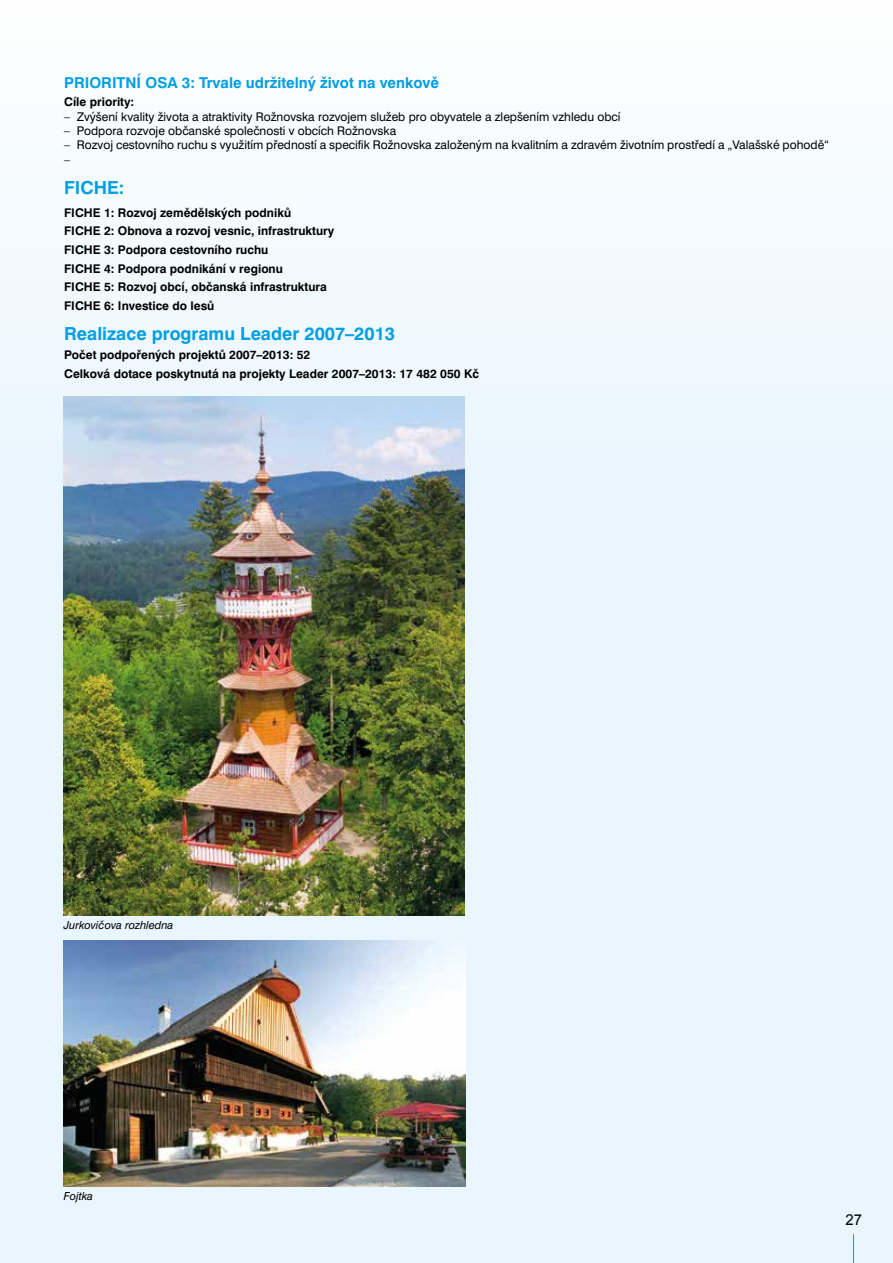
<style>
.page{position:relative;width:893px;height:1263px;background:#e9f6fe}
.page>*{position:absolute;margin:0;border:0;box-sizing:border-box;transform-origin:0 0}
.t1{font:700 18px "Swiss 721 AT";color:#009fe3}
.t2{font:700 15px "Swiss 721 AT";color:#009fe3}
.t3{font:15px "Arial";color:#000}
.t4{font:700 12px/18.6px "Swiss 721 AT";color:#000}
.t5{font:12px/14.4px "Swiss 721 AT";color:#000}
.t6{font:italic 11.1px "Swiss 721 AT";color:#000}
</style>
<div class="page">
<div style="left:0;top:0;width:893px;height:502px;background:#f4fafe"></div>
<img style="left:64px;top:396px;width:400px;height:520px">
<img style="left:64px;top:940px;width:401px;height:246px">
<svg style="left:853px;top:1234px;width:1px;height:29px"></svg>
<p class="t2" style="left:64px;top:73px;width:376px">PRIORITNÍ OSA 3: Trvale udržitelný život na venkově</p>
<p class="t4" style="left:64px;top:92px;width:72px">Cíle priority:</p>
<p class="t5" style="left:64px;top:109px;width:558px">– Zvýšení kvality života a atraktivity Rožnovska rozvojem služeb pro obyvatele a zlepšením vzhledu obcí</p>
<p class="t5" style="left:64px;top:123px;width:334px">– Podpora rozvoje občanské společnosti v obcích Rožnovska</p>
<p class="t5" style="left:64px;top:138px;width:767px">– Rozvoj cestovního ruchu s využitím předností a specifik Rožnovska založeným na kvalitním a zdravém životním prostředí a „Valašské pohodě“ –</p>
<h1 class="t1" style="left:64px;top:176px;width:62px">FICHE:</h1>
<p class="t4" style="left:64px;top:203px;width:272px">FICHE 1: Rozvoj zemědělských podniků<br>FICHE 2: Obnova a rozvoj vesnic, infrastruktury FICHE 3: Podpora cestovního ruchu<br>FICHE 4: Podpora podnikání v regionu<br>FICHE 5: Rozvoj obcí, občanská infrastruktura FICHE 6: Investice do lesů</p>
<h1 class="t1" style="left:64px;top:323px;width:332px">Realizace programu Leader 2007–2013</h1>
<p class="t4" style="left:64px;top:345px;width:417px">Počet podpořených projektů 2007–2013: 52<br>Celková dotace poskytnutá na projekty Leader 2007–2013: 17 482 050 Kč</p>
<p class="t6" style="left:64px;top:918px;width:111px">Jurkovičova rozhledna</p>
<p class="t6" style="left:64px;top:1189px;width:31px">Fojtka</p>
<p class="t3" style="left:845px;top:1210px;width:18px">27</p>
</div>
